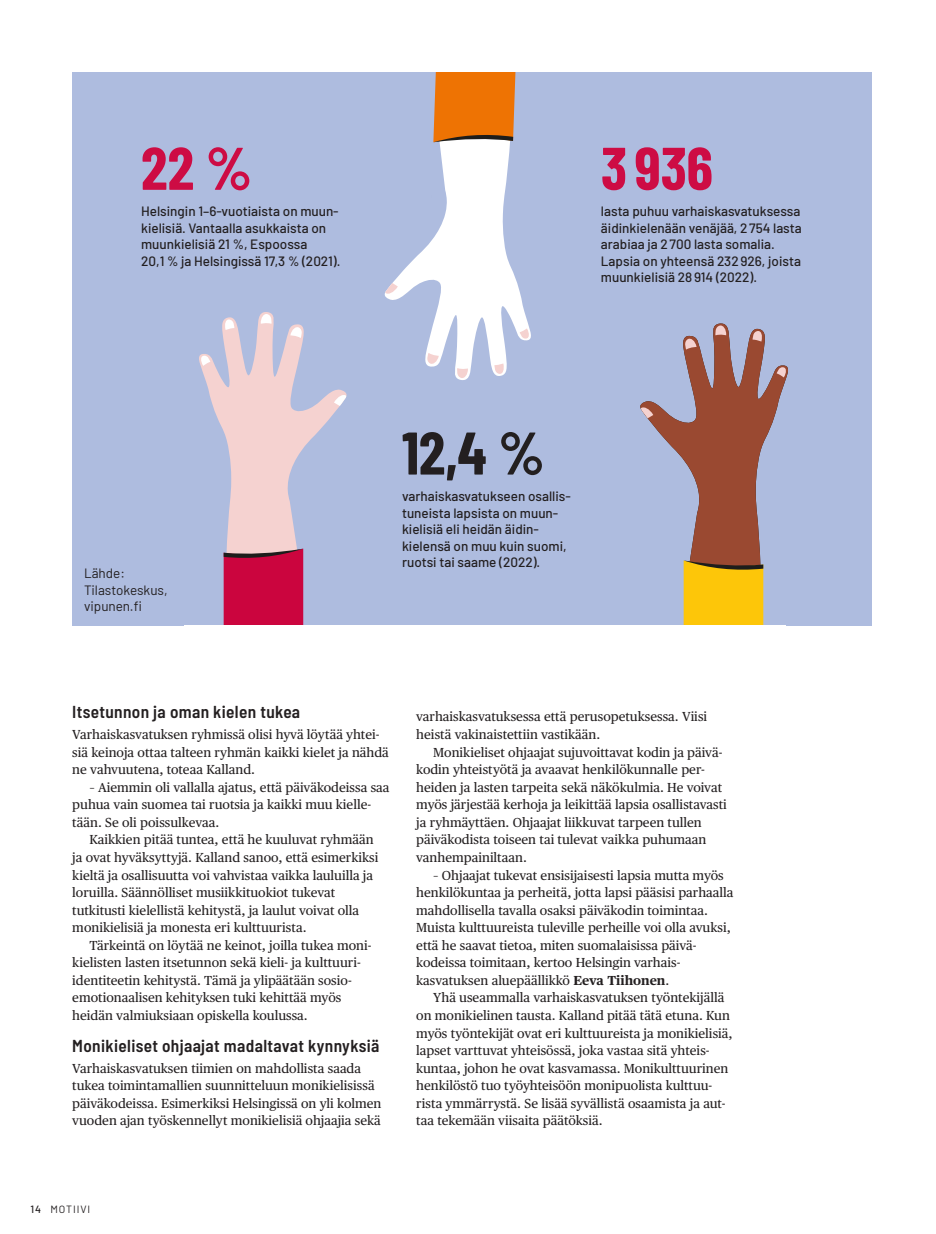
<style>
.page{position:relative;width:936px;height:1234px;background:#fff}
.page>*{position:absolute;margin:0;border:0;box-sizing:border-box;transform-origin:0 0}
.H6_otsikko_perus{font:700 60px "Barlow Condensed";color:#cd0c44}
.H6_otsikko_perus-2{font:700 60px "Barlow Condensed";color:#231f20}
.P_väliotsikko{font:600 semi-condensed 17.25px "Barlow";letter-spacing:.02em;color:#231f20}
.P_kuvateksti{font:500 13.5px/16.5px "Barlow";color:#231f20}
.P_kuvateksti-2{font:13.5px "Barlow";color:#231f20}
.P_leipis{font:13.05px/17.5px "Publico Text";color:#231f20}
.P_leipis_ei_sis{font:13.05px/17.5px "Publico Text";color:#231f20}
.t1{font:10.5px "Barlow";letter-spacing:.09em;color:#231f20}
.s1{font-weight:700}
.s2{font-weight:500}
</style>
<div class="page">
<div style="left:72px;top:72px;width:800px;height:553px;background:#aebcdf"></div>
<svg style="left:384px;top:72px;width:147px;height:308px"></svg>
<svg style="left:640px;top:323px;width:148px;height:303px"></svg>
<svg style="left:199px;top:312px;width:148px;height:313px"></svg>
<div style="left:184px;top:625px;width:602px;height:38px;background:#fff"></div>
<p class="H6_otsikko_perus" style="left:141px;top:125px;width:112px">22 %</p>
<p class="P_kuvateksti" style="left:141px;top:202px;width:201px">Helsingin 1–6-vuotiaista on muun&shy;kielisiä. Vantaalla asukkaista on muunkielisiä 21 %, Espoossa<br>20,1 % ja Helsingissä 17,3 % (2021).</p>
<p class="H6_otsikko_perus" style="left:601px;top:125px;width:113px">3 936</p>
<p class="P_kuvateksti" style="left:601px;top:202px;width:202px">lasta puhuu varhaiskasvatuksessa äidinkielenään venäjää, 2754 lasta arabiaa ja 2700 lasta somalia.<br>Lapsia on yhteensä 232926, joista muunkielisiä 28914 (2022).</p>
<p class="P_kuvateksti-2" style="left:84px;top:563px;width:42px">Lähde:</p>
<p class="P_kuvateksti-2" style="left:84px;top:580px;width:85px">Tilastokeskus,</p>
<p class="P_kuvateksti-2" style="left:84px;top:596px;width:59px">vipunen.fi</p>
<p class="H6_otsikko_perus-2" style="left:402px;top:410px;width:144px">12,4 %</p>
<p class="P_kuvateksti" style="left:402px;top:487px;width:170px">varhaiskasvatukseen osallis&shy;tuneista lapsista on muun&shy;kielisiä eli heidän äidin&shy;kielensä on muu kuin suomi, ruotsi tai saame (2022).</p>
<p class="P_väliotsikko" style="left:72px;top:699px;width:229px">Itsetunnon ja oman kielen tukea</p>
<p class="P_leipis_ei_sis" style="left:72px;top:724px;width:318px">Varhaiskasvatuksen ryhmissä olisi hyvä löytää yhtei&shy;siä keinoja ottaa talteen ryhmän kaikki kielet ja nähdä ne vahvuutena, toteaa Kalland.</p>
<p class="P_leipis" style="left:72px;top:777px;width:319px;text-indent:17px">– Aiemmin oli vallalla ajatus, että päiväkodeissa saa puhua vain suomea tai ruotsia ja kaikki muu kielle&shy;tään. Se oli poissulkevaa.</p>
<p class="P_leipis" style="left:72px;top:830px;width:307px;text-indent:17px">Kaikkien pitää tuntea, että he kuuluvat ryhmään ja ovat hyväksyttyjä. Kalland sanoo, että esimerkiksi kieltä ja osallisuutta voi vahvistaa vaikka lauluilla ja loruilla. Säännölliset musiikkituokiot tukevat tutkitusti kielellistä kehitystä, ja laulut voivat olla monikielisiä ja monesta eri kulttuurista.</p>
<p class="P_leipis" style="left:72px;top:935px;width:300px;text-indent:17px">Tärkeintä on löytää ne keinot, joilla tukea moni&shy;kielisten lasten itsetunnon sekä kieli- ja kulttuuri&shy;identiteetin kehitystä. Tämä ja ylipäätään sosio&shy;emotionaalisen kehityksen tuki kehittää myös heidän valmiuksiaan opiskella koulussa.</p>
<p class="P_väliotsikko" style="left:72px;top:1033px;width:308px">Monikieliset ohjaajat madaltavat kynnyksiä</p>
<p class="P_leipis_ei_sis" style="left:72px;top:1058px;width:311px">Varhaiskasvatuksen tiimien on mahdollista saada tukea toimintamallien suunnitteluun monikielisissä päiväkodeissa. Esimerkiksi Helsingissä on yli kolmen vuoden ajan työskennellyt monikielisiä ohjaajia sekä</p>
<p class="P_leipis_ei_sis" style="left:416px;top:707px;width:292px">varhaiskasvatuksessa että perusopetuksessa. Viisi heistä vakinaistettiin vastikään.</p>
<p class="P_leipis" style="left:416px;top:742px;width:312px;text-indent:17px">Monikieliset ohjaajat sujuvoittavat kodin ja päivä&shy;kodin yhteistyötä ja avaavat henkilökunnalle per&shy;heiden ja lasten tarpeita sekä näkökulmia. He voivat myös järjestää kerhoja ja leikittää lapsia osallistavasti ja ryhmäyttäen. Ohjaajat liikkuvat tarpeen tullen päiväkodista toiseen tai tulevat vaikka puhumaan vanhempainiltaan.</p>
<p class="P_leipis" style="left:416px;top:865px;width:319px;text-indent:17px">– Ohjaajat tukevat ensisijaisesti lapsia mutta myös henkilökuntaa ja perheitä, jotta lapsi pääsisi parhaalla mahdollisella tavalla osaksi päiväkodin toimintaa.<br>Muista kulttuureista tuleville perheille voi olla avuksi, että he saavat tietoa, miten suomalaisissa päivä&shy;kodeissa toimitaan, kertoo Helsingin varhais&shy;kasvatuksen aluepäällikkö <span class="s1">Eeva Tiihonen</span>.</p>
<p class="P_leipis" style="left:416px;top:988px;width:318px;text-indent:17px">Yhä useammalla varhaiskasvatuksen työntekijällä on monikielinen tausta. Kalland pitää tätä etuna. Kun myös työntekijät ovat eri kulttuureista ja monikielisiä, lapset varttuvat yhteisössä, joka vastaa sitä yhteis&shy;kuntaa, johon he ovat kasvamassa. Monikulttuurinen henkilöstö tuo työyhteisöön monipuolista kulttuu&shy;rista ymmärrystä. Se lisää syvällistä osaamista ja aut&shy;taa tekemään viisaita päätöksiä.</p>
<p class="t1" style="left:30px;top:1201px;width:61px"><span class="s2">14</span> MOTIIVI</p>
</div>
